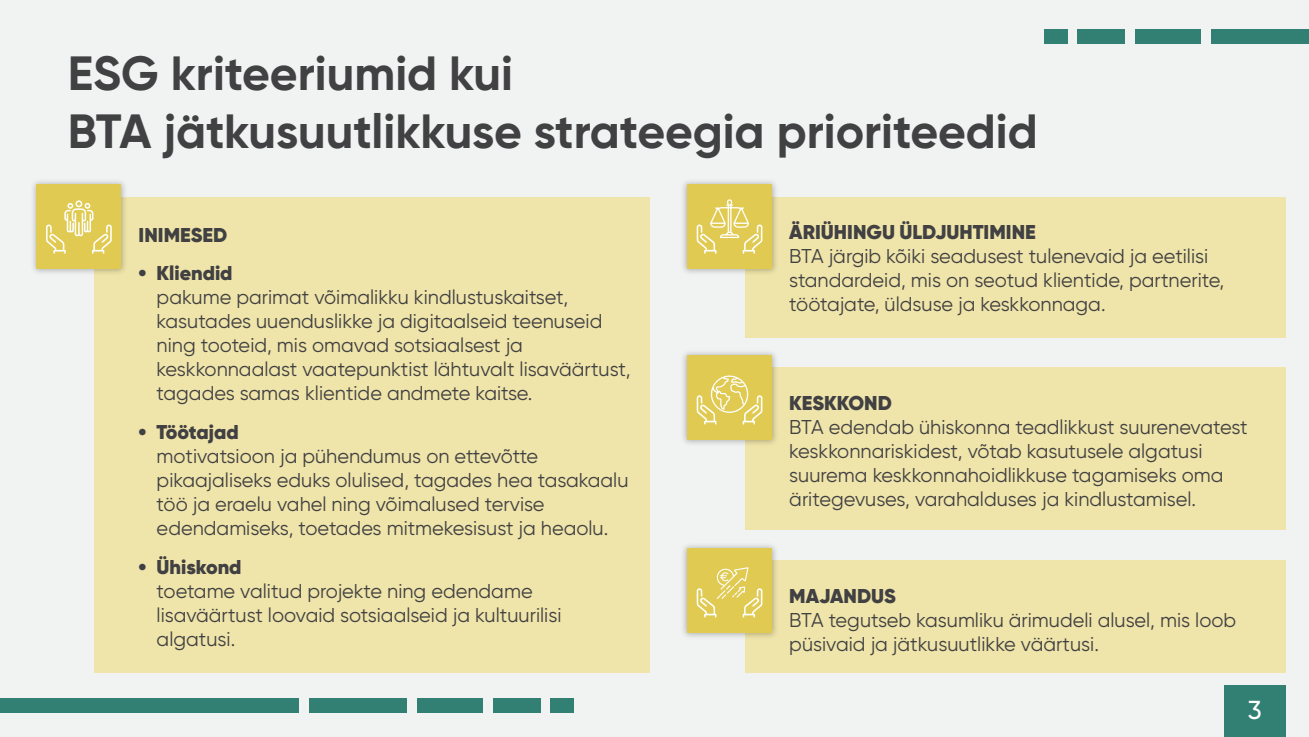
<style>
.page{position:relative;width:1309px;height:737px;background:#f1f2f2}
.page>*{position:absolute;margin:0;border:0;box-sizing:border-box;transform-origin:0 0}
.t1{font:700 48px/57.6px "Gilroy";color:#414042}
.t2{font:500 26px "Gilroy";color:#fff}
.t3{font:20px/24px "Gilroy";color:#414042}
.t4{font:900 20px "Gilroy";color:#414042}
</style>
<div class="page">
<div style="left:1224px;top:686px;width:61px;height:51px;background:#327f74"></div>
<div style="left:0;top:698px;width:299px;height:15px;background:#327f74"></div>
<div style="left:309px;top:698px;width:98px;height:15px;background:#327f74"></div>
<div style="left:417px;top:698px;width:66px;height:15px;background:#327f74"></div>
<div style="left:493px;top:698px;width:47px;height:15px;background:#327f74"></div>
<div style="left:551px;top:698px;width:23px;height:15px;background:#327f74"></div>
<div style="left:1211px;top:29px;width:98px;height:15px;background:#327f74"></div>
<div style="left:1135px;top:29px;width:66px;height:15px;background:#327f74"></div>
<div style="left:1078px;top:29px;width:47px;height:15px;background:#327f74"></div>
<div style="left:1044px;top:29px;width:23px;height:15px;background:#327f74"></div>
<div style="left:94px;top:197px;width:555px;height:476px;background:#efe4a9"></div>
<img style="left:33px;top:181px;width:92px;height:92px">
<div style="left:37px;top:185px;width:84px;height:84px;background:#e0ca52"></div>
<svg style="left:46px;top:200px;width:66px;height:54px"></svg>
<div style="left:745px;top:197px;width:540px;height:141px;background:#efe4a9"></div>
<img style="left:683px;top:181px;width:93px;height:92px">
<div style="left:687px;top:185px;width:85px;height:84px;background:#e0ca52"></div>
<svg style="left:697px;top:199px;width:65px;height:55px"></svg>
<div style="left:745px;top:368px;width:540px;height:162px;background:#efe4a9"></div>
<div style="left:745px;top:561px;width:540px;height:112px;background:#efe4a9"></div>
<img style="left:683px;top:352px;width:99px;height:92px">
<div style="left:687px;top:356px;width:85px;height:84px;background:#e0ca52"></div>
<svg style="left:697px;top:375px;width:65px;height:50px"></svg>
<img style="left:683px;top:545px;width:99px;height:92px">
<div style="left:687px;top:549px;width:85px;height:84px;background:#e0ca52"></div>
<svg style="left:697px;top:567px;width:65px;height:51px"></svg>
<h1 class="t1" style="left:68px;top:44px;width:971px">ESG kriteeriumid kui<br>BTA jätkusuutlikkuse strateegia prioriteedid</h1>
<p class="t4" style="left:139px;top:222px;width:90px">INIMESED</p>
<p class="t4" style="left:139px;top:261px;width:95px">• Kliendid</p>
<p class="t3" style="left:157px;top:285px;width:476px">pakume parimat võimalikku kindlustuskaitset, kasutades uuenduslikke ja digitaalseid teenuseid ning tooteid, mis omavad sotsiaalsest ja keskkonnaalast vaatepunktist lähtuvalt lisaväärtust, tagades samas klientide andmete kaitse.</p>
<p class="t4" style="left:139px;top:420px;width:102px">• Töötajad</p>
<p class="t3" style="left:157px;top:444px;width:473px">motivatsioon ja pühendumus on ettevõtte pikaajaliseks eduks olulised, tagades hea tasakaalu töö ja eraelu vahel ning võimalused tervise edendamiseks, toetades mitmekesisust ja heaolu.</p>
<p class="t4" style="left:139px;top:555px;width:104px">• Ühiskond</p>
<p class="t3" style="left:157px;top:579px;width:406px">toetame valitud projekte ning edendame lisaväärtust loovaid sotsiaalseid ja kultuurilisi algatusi.</p>
<p class="t4" style="left:789px;top:219px;width:248px">ÄRIÜHINGU ÜLDJUHTIMINE</p>
<p class="t3" style="left:789px;top:244px;width:437px">BTA järgib kõiki seadusest tulenevaid ja eetilisi standardeid, mis on seotud klientide, partnerite, töötajate, üldsuse ja keskkonnaga.</p>
<p class="t4" style="left:789px;top:390px;width:104px">KESKKOND</p>
<p class="t3" style="left:789px;top:415px;width:460px">BTA edendab ühiskonna teadlikkust suurenevatest keskkonnariskidest, võtab kasutusele algatusi suurema keskkonnahoidlikkuse tagamiseks oma äritegevuses, varahalduses ja kindlustamisel.</p>
<p class="t4" style="left:789px;top:583px;width:108px">MAJANDUS</p>
<p class="t3" style="left:789px;top:608px;width:449px">BTA tegutseb kasumliku ärimudeli alusel, mis loob püsivaid ja jätkusuutlikke väärtusi.</p>
<h2 class="t2" style="left:1248px;top:694px;width:15px">3</h2>
</div>
